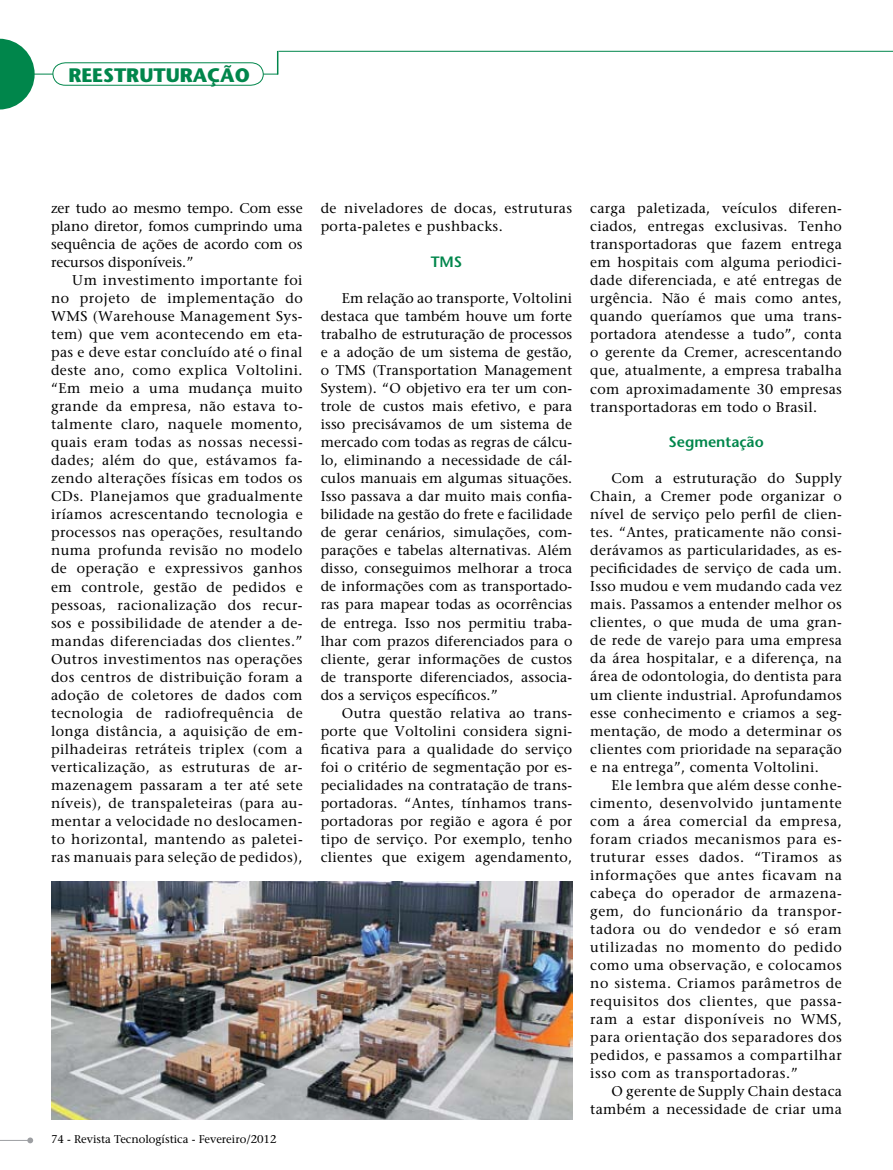
<style>
.page{position:relative;width:893px;height:1170px;background:#fff}
.page>*{position:absolute;margin:0;border:0;box-sizing:border-box;transform-origin:0 0}
.t1{font:700 19.5px "Stone Sans";color:#00864b}
.t2{font:600 15px "Stone Sans";color:#00864b}
.t3{font:14.1px/18px "Stone Serif";letter-spacing:.02em;color:#000;text-align:justify}
.t4{font:11.25px "Stone Serif";color:#000}
</style>
<div class="page">
<svg style="left:0;top:39px;width:35px;height:70px"></svg>
<hr style="left:278px;top:51px;width:615px;height:1px;background:#00864b">
<svg style="left:277px;top:51px;width:1px;height:23px"></svg>
<hr style="left:34px;top:74px;width:244px;height:1px;background:#00864b">
<svg style="left:52px;top:62px;width:212px;height:24px"></svg>
<img style="left:51px;top:881px;width:521px;height:238px">
<hr style="left:0;top:1139px;width:30px;height:1px;background:#9d9fa2">
<svg style="left:27px;top:1137px;width:6px;height:6px"></svg>
<h1 class="t1" style="left:68px;top:63px;width:183px">REESTRUTURAÇÃO</h1>
<p class="t3" style="left:51px;top:199px;width:253px">zer tudo ao mesmo tempo. Com esse plano diretor, fomos cumprindo uma sequência de ações de acordo com os recursos disponíveis.”</p>
<p class="t3" style="left:51px;top:271px;width:253px;text-indent:21px">Um investimento importante foi no projeto de implementação do WMS (Warehouse Management Sys&shy;tem) que vem acontecendo em eta&shy;pas e deve estar concluído até o final deste ano, como explica Voltolini. “Em meio a uma mudança muito grande da empresa, não estava to&shy;talmente claro, naquele momento, quais eram todas as nossas necessi&shy;dades; além do que, estávamos fa&shy;zendo alterações físicas em todos os CDs. Planejamos que gradualmente iríamos acrescentando tecnologia e processos nas operações, resultando numa profunda revisão no modelo de operação e expressivos ganhos em controle, gestão de pedidos e pessoas, racionalização dos recur&shy;sos e possibilidade de atender a de&shy;mandas diferenciadas dos clientes.” Outros investimentos nas operações dos centros de distribuição foram a adoção de coletores de dados com tecnologia de radiofrequência de longa distância, a aquisição de em&shy;pilhadeiras retráteis triplex (com a verticalização, as estruturas de ar&shy;mazenagem passaram a ter até sete níveis), de transpaleteiras (para au&shy;mentar a velocidade no deslocamen&shy;to horizontal, mantendo as paletei&shy;ras manuais para seleção de pedidos),</p>
<p class="t4" style="left:51px;top:1131px;width:227px">74 - Revista Tecnologística - Fevereiro/2012</p>
<p class="t3" style="left:321px;top:199px;width:253px">de niveladores de docas, estruturas porta-paletes e pushbacks.</p>
<p class="t2" style="left:431px;top:253px;width:33px">TMS</p>
<p class="t3" style="left:321px;top:289px;width:253px;text-indent:21px">Em relação ao transporte, Voltolini destaca que também houve um forte trabalho de estruturação de processos e a adoção de um sistema de gestão, o TMS (Transportation Management System). “O objetivo era ter um con&shy;trole de custos mais efetivo, e para isso precisávamos de um sistema de mercado com todas as regras de cálcu&shy;lo, eliminando a necessidade de cál&shy;culos manuais em algumas situações.<br>Isso passava a dar muito mais confia&shy;bilidade na gestão do frete e facilidade de gerar cenários, simulações, com&shy;parações e tabelas alternativas. Além disso, conseguimos melhorar a troca de informações com as transportado&shy;ras para mapear todas as ocorrências de entrega. Isso nos permitiu traba&shy;lhar com prazos diferenciados para o cliente, gerar informações de custos de transporte diferenciados, associa&shy;dos a serviços específicos.”</p>
<p class="t3" style="left:321px;top:703px;width:253px;text-indent:21px">Outra questão relativa ao trans&shy;porte que Voltolini considera signi&shy;ficativa para a qualidade do serviço foi o critério de segmentação por es&shy;pecialidades na contratação de trans&shy;portadoras. “Antes, tínhamos trans&shy;portadoras por região e agora é por tipo de serviço. Por exemplo, tenho clientes que exigem agendamento,</p>
<p class="t3" style="left:590px;top:199px;width:253px">carga paletizada, veículos diferen&shy;ciados, entregas exclusivas. Tenho transportadoras que fazem entrega em hospitais com alguma periodici&shy;dade diferenciada, e até entregas de urgência. Não é mais como antes, quando queríamos que uma trans&shy;portadora atendesse a tudo”, conta o gerente da Cremer, acrescentando que, atualmente, a empresa trabalha com aproximadamente 30 empresas transportadoras em todo o Brasil.</p>
<p class="t2" style="left:668px;top:433px;width:97px">Segmentação</p>
<p class="t3" style="left:590px;top:469px;width:253px;text-indent:21px">Com a estruturação do Supply Chain, a Cremer pode organizar o nível de serviço pelo perfil de clien&shy;tes. “Antes, praticamente não consi&shy;derávamos as particularidades, as es&shy;pecificidades de serviço de cada um.<br>Isso mudou e vem mudando cada vez mais. Passamos a entender melhor os clientes, o que muda de uma gran&shy;de rede de varejo para uma empresa da área hospitalar, e a diferença, na área de odontologia, do dentista para um cliente industrial. Aprofundamos esse conhecimento e criamos a seg&shy;mentação, de modo a determinar os clientes com prioridade na separação e na entrega”, comenta Voltolini.</p>
<p class="t3" style="left:590px;top:775px;width:253px;text-indent:21px">Ele lembra que além desse conhe&shy;cimento, desenvolvido juntamente com a área comercial da empresa, foram criados mecanismos para es&shy;truturar esses dados. “Tiramos as informações que antes ficavam na cabeça do operador de armazena&shy;gem, do funcionário da transpor&shy;tadora ou do vendedor e só eram utilizadas no momento do pedido como uma observação, e colocamos no sistema. Criamos parâmetros de requisitos dos clientes, que passa&shy;ram a estar disponíveis no WMS, para orientação dos separadores dos pedidos, e passamos a compartilhar isso com as transportadoras.”</p>
<p class="t3" style="left:590px;top:1081px;width:253px;text-align:right">O gerente de Supply Chain destaca também a necessidade de criar uma</p>
</div>
